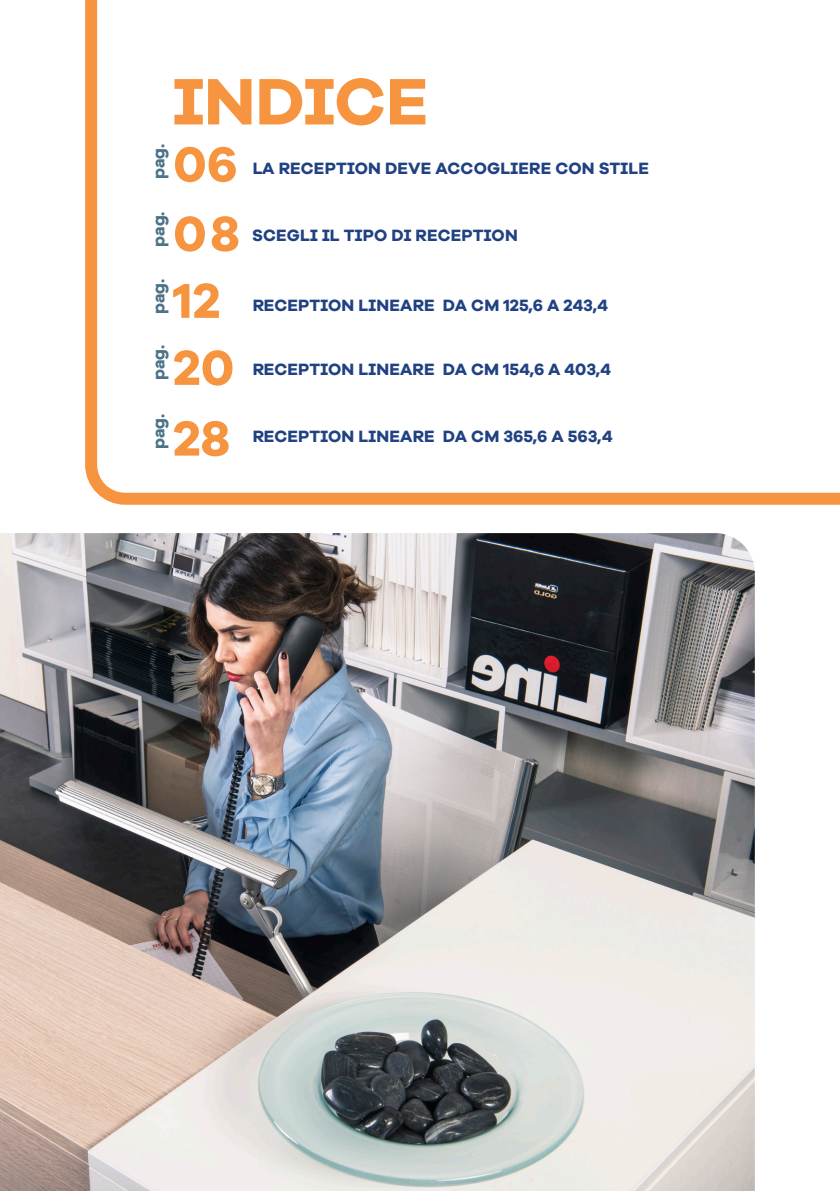
<style>
.page{position:relative;width:840px;height:1191px;background:#fff}
.page>*{position:absolute;margin:0;border:0;box-sizing:border-box;transform-origin:0 0}
.t1{font:700 67.8px "Galano Grotesque Alt";color:#f79440}
.t2{font:700 50.6px "Galano Grotesque Alt";color:#f79440}
.t3{font:700 16.8px "Galano Grotesque Alt";letter-spacing:.01em;color:#204182}
.t4{font:700 16.8px "Galano Grotesque Alt";color:#4c7387}
</style>
<div class="page">
<img style="left:0;top:533px;width:754px;height:658px">
<svg style="left:85px;top:0;width:754px;height:505px"></svg>
<h1 class="t1" style="left:173px;top:58px;width:257px">INDICE</h1>
<p class="t3" style="left:252px;top:158px;width:398px">LA RECEPTION DEVE ACCOGLIERE CON STILE</p>
<p class="t4" style="left:148px;top:179px;width:37px;rotate:-90deg">pag.</p>
<h2 class="t2" style="left:173px;top:131px;width:66px">06</h2>
<p class="t4" style="left:148px;top:247px;width:37px;rotate:-90deg">pag.</p>
<h2 class="t2" style="left:173px;top:201px;width:68px">08</h2>
<p class="t4" style="left:148px;top:314px;width:37px;rotate:-90deg">pag.</p>
<h2 class="t2" style="left:173px;top:268px;width:49px">12</h2>
<p class="t4" style="left:148px;top:380px;width:37px;rotate:-90deg">pag.</p>
<h2 class="t2" style="left:173px;top:335px;width:63px">20</h2>
<p class="t4" style="left:148px;top:449px;width:37px;rotate:-90deg">pag.</p>
<h2 class="t2" style="left:173px;top:405px;width:58px">28</h2>
<p class="t3" style="left:252px;top:225px;width:267px">SCEGLI IL TIPO DI RECEPTION</p>
<p class="t3" style="left:252px;top:294px;width:357px">RECEPTION LINEARE DA CM 125,6 A 243,4</p>
<p class="t3" style="left:252px;top:359px;width:360px">RECEPTION LINEARE DA CM 154,6 A 403,4</p>
<p class="t3" style="left:252px;top:426px;width:362px">RECEPTION LINEARE DA CM 365,6 A 563,4</p>
</div>
